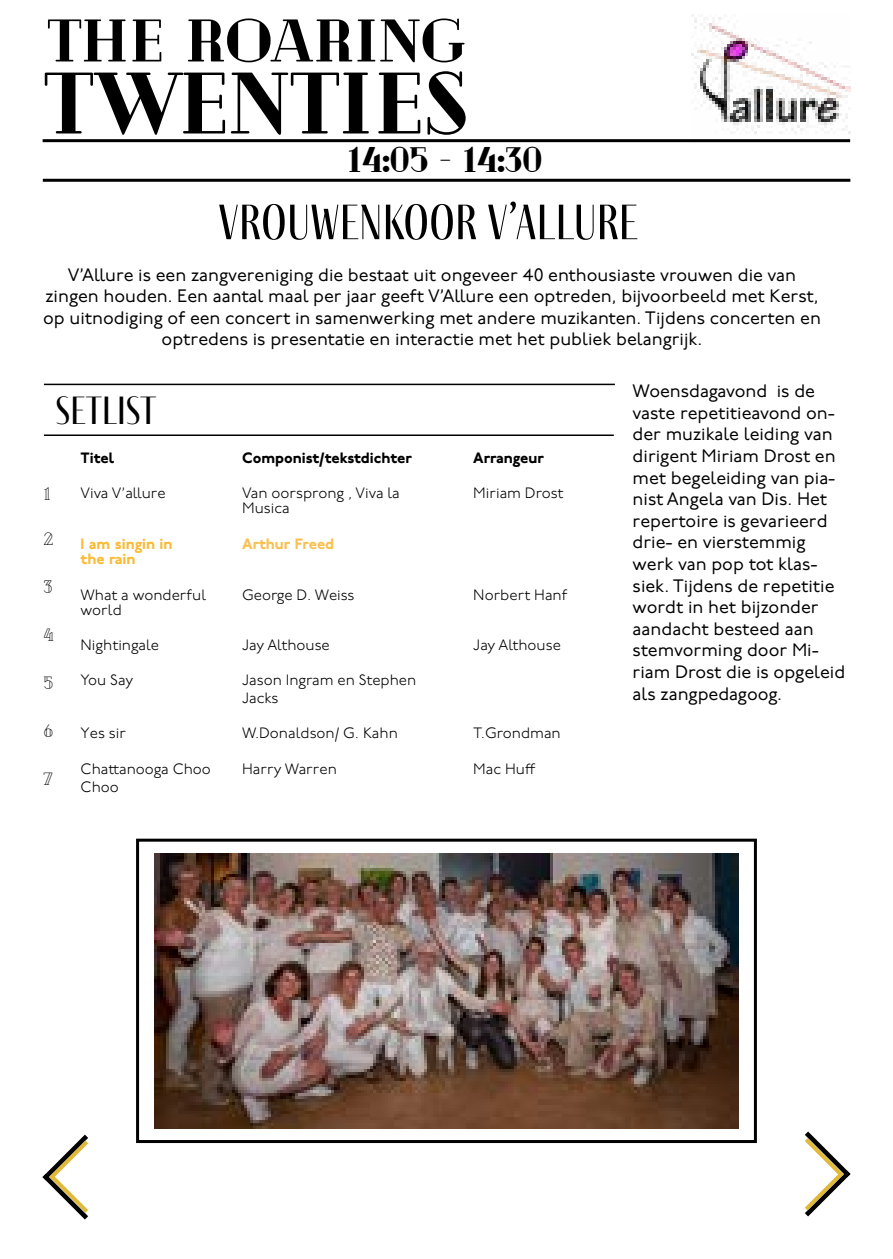
<style>
.page{position:relative;width:893px;height:1259px;background:#fff}
.page>*{position:absolute;margin:0;border:0;box-sizing:border-box;transform-origin:0 0}
.t1{font:900 87px "Cheque";color:#000}
.t2{font:900 60px "Cheque";letter-spacing:-.01em;color:#000}
.t3{font:51px "Fino Sans";color:#000}
.t4{font:40.5px "Fino Sans";color:#000}
.t5{font:900 36px "Cheque";color:#000}
.t6{font:18px/21.6px "P22 Underground";color:#000;text-align:center}
.t7{font:18px "Cheque";color:#000}
.t8{font:300 15px/15px "P22 Underground";color:#000}
.t9{font:800 15px "P22 Underground";color:#000}
.t10{font:800 15px/15px "P22 Underground";color:#fabb38}
.t11{font:800 15px "P22 Underground";color:#fac051}
</style>
<div class="page">
<svg style="left:805px;top:1131px;width:45px;height:85px"></svg>
<svg style="left:43px;top:1134px;width:45px;height:85px"></svg>
<hr style="left:44px;top:434px;width:570px;height:2px;background:#000">
<hr style="left:44px;top:384px;width:571px;height:1px;background:#000">
<img style="left:691px;top:14px;width:159px;height:120px">
<img style="left:154px;top:853px;width:585px;height:275px">
<hr style="left:43px;top:179px;width:807px;height:3px;background:#000">
<hr style="left:43px;top:139px;width:807px;height:3px;background:#000">
<div style="left:136px;top:838px;width:621px;height:305px;border:3px solid #000"></div>
<h2 class="t2" style="left:48px;top:7px;width:419px">THE ROARING</h2>
<h1 class="t1" style="left:45px;top:55px;width:425px">TWENTIES</h1>
<h3 class="t5" style="left:348px;top:140px;width:196px">14:05 - 14:30</h3>
<h3 class="t3" style="left:218px;top:193px;width:421px">VROUWENKOOR V’ALLURE</h3>
<p class="t6" style="left:43px;top:264px;width:779px">V’Allure is een zangvereniging die bestaat uit ongeveer 40 enthousiaste vrouwen die van zingen houden. Een aantal maal per jaar geeft V’Allure een optreden, bijvoorbeeld met Kerst, op uitnodiging of een concert in samenwerking met andere muzikanten. Tijdens concerten en optredens is presentatie en interactie met het publiek belangrijk.</p>
<h3 class="t4" style="left:56px;top:387px;width:102px">SETLIST</h3>
<p class="t7" style="left:44px;top:484px;width:9px">1</p>
<p class="t7" style="left:44px;top:529px;width:11px">2</p>
<p class="t7" style="left:44px;top:577px;width:10px">3</p>
<p class="t7" style="left:44px;top:625px;width:12px">4</p>
<p class="t7" style="left:44px;top:673px;width:11px">5</p>
<p class="t7" style="left:44px;top:721px;width:11px">6</p>
<p class="t7" style="left:44px;top:769px;width:10px">7</p>
<p class="t9" style="left:81px;top:449px;width:35px">Titel</p>
<p class="t9" style="left:242px;top:449px;width:171px">Componist/tekstdichter</p>
<p class="t9" style="left:473px;top:449px;width:72px">Arrangeur</p>
<p class="t8" style="left:81px;top:486px;width:87px">Viva V’allure</p>
<p class="t8" style="left:242px;top:486px;width:159px">Van oorsprong , Viva la<br>Musica</p>
<p class="t8" style="left:473px;top:486px;width:92px">Miriam Drost</p>
<p class="t10" style="left:81px;top:536px;width:93px">I am singin in the rain</p>
<p class="t11" style="left:242px;top:534px;width:94px">Arthur Freed</p>
<p class="t8" style="left:81px;top:587px;width:127px">What a wonderful world</p>
<p class="t8" style="left:242px;top:587px;width:114px">George D. Weiss</p>
<p class="t8" style="left:473px;top:587px;width:96px">Norbert Hanf</p>
<p class="t8" style="left:81px;top:638px;width:80px">Nightingale</p>
<p class="t8" style="left:242px;top:638px;width:89px">Jay Althouse</p>
<p class="t8" style="left:473px;top:638px;width:89px">Jay Althouse</p>
<p class="t8" style="left:81px;top:673px;width:54px">You Say</p>
<p class="t8" style="left:242px;top:671px;width:176px;line-height:18px">Jason Ingram en Stephen<br>Jacks</p>
<p class="t8" style="left:81px;top:726px;width:47px">Yes sir</p>
<p class="t8" style="left:242px;top:726px;width:157px">W.Donaldson/ G. Kahn</p>
<p class="t8" style="left:473px;top:726px;width:89px">T.Grondman</p>
<p class="t8" style="left:81px;top:760px;width:132px;line-height:18px">Chattanooga Choo<br>Choo</p>
<p class="t8" style="left:242px;top:761px;width:96px">Harry Warren</p>
<p class="t8" style="left:473px;top:761px;width:64px">Mac Huff</p>
<p class="t6" style="left:633px;top:381px;width:214px;text-align:left">Woensdagavond is de vaste repetitieavond on&shy;der muzikale leiding van dirigent Miriam Drost en met begeleiding van pia&shy;nist Angela van Dis. Het repertoire is gevarieerd drie- en vierstemmig werk van pop tot klas&shy;siek. Tijdens de repetitie wordt in het bijzonder aandacht besteed aan stemvorming door Mi&shy;riam Drost die is opgeleid als zangpedagoog.</p>
</div>
